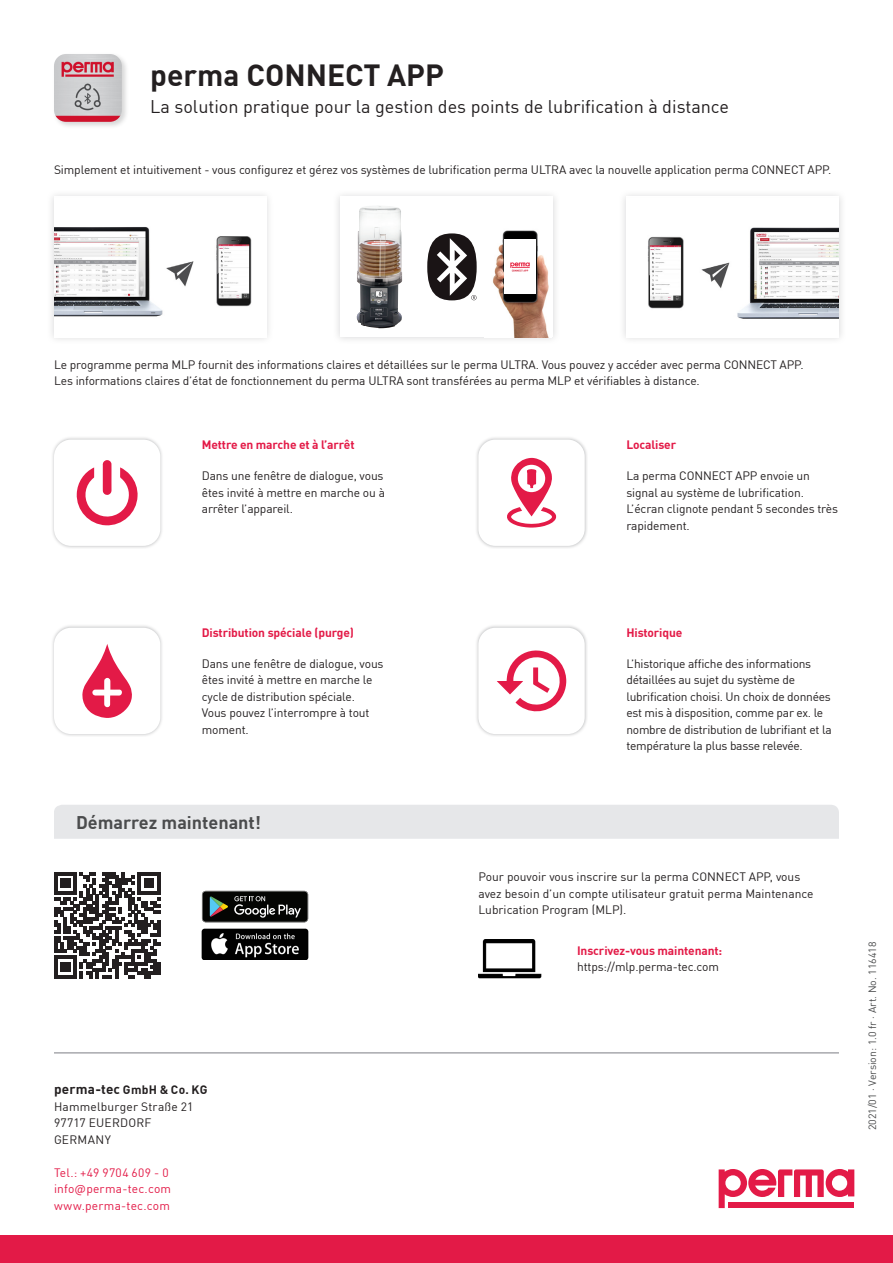
<style>
.page{position:relative;width:893px;height:1263px;background:#fff}
.page>*{position:absolute;margin:0;border:0;box-sizing:border-box;transform-origin:0 0}
.Headline_16pt_bold_8{font:700 30px "DIN Pro";color:#231f20}
._13pt_reg_85grau{font:18px "DIN Pro";color:#231f20}
._13pt_bold_85grau{font:700 18px "DIN Pro";color:#4b4c4d}
._9pt_reg_100_schwarz{font:12px/16.5px "DIN Pro";letter-spacing:-.01em;color:#231f20}
._9pt_reg_100_schwarz-2{font:700 12px/16.5px "DIN Pro";letter-spacing:-.01em;color:#e31a47}
.Fließtext{font:12px "DIN Pro";letter-spacing:.015em;color:#e31a47}
.Fließtext-2{font:12px "DIN Pro";letter-spacing:.015em;color:#231f20}
.Fließtext-3{font:700 12px "DIN Pro";letter-spacing:.02em;color:#231f20}
.t1{font:10.5px "DIN Pro";color:#4b4c4d}
.s1{font-size:13.5px}
.s2{font-weight:400;color:#231f20}
</style>
<div class="page">
<img style="left:648px;top:227px;width:191px;height:92px">
<div style="left:0;top:1235px;width:893px;height:28px;background:#e31a47"></div>
<div style="left:51px;top:436px;width:113px;height:113px;background:#808285;opacity:.5"></div>
<div style="left:54px;top:440px;width:106px;height:106px;background:#fff;border-radius:17px"></div>
<svg style="left:76px;top:460px;width:62px;height:66px"></svg>
<div style="left:51px;top:624px;width:113px;height:113px;background:#808285;opacity:.5"></div>
<div style="left:54px;top:628px;width:106px;height:106px;background:#fff;border-radius:17px"></div>
<div style="left:475px;top:436px;width:113px;height:113px;background:#808285;opacity:.5"></div>
<div style="left:478px;top:440px;width:107px;height:106px;background:#fff;border-radius:17px"></div>
<svg style="left:507px;top:458px;width:50px;height:70px"></svg>
<svg style="left:82px;top:644px;width:50px;height:74px"></svg>
<div style="left:475px;top:624px;width:113px;height:113px;background:#808285;opacity:.5"></div>
<div style="left:478px;top:628px;width:107px;height:106px;background:#fff;border-radius:17px"></div>
<svg style="left:497px;top:650px;width:69px;height:62px"></svg>
<div style="left:46px;top:189px;width:228px;height:156px;background:#808285;opacity:.3"></div>
<img style="left:54px;top:227px;width:198px;height:90px">
<div style="left:54px;top:805px;width:785px;height:34px;background:#e6e7e9"></div>
<hr style="left:54px;top:1052px;width:785px;height:1px;background:#a8a9ad">
<svg style="left:719px;top:1169px;width:135px;height:39px"></svg>
<img style="left:478px;top:939px;width:63px;height:39px">
<img style="left:202px;top:928px;width:106px;height:31px">
<svg style="left:202px;top:891px;width:106px;height:31px;background:#2a2d2a"></svg>
<div style="left:52px;top:52px;width:78px;height:78px;background:#4b4c4d;opacity:.22"></div>
<img style="left:54px;top:54px;width:68px;height:68px">
<div style="left:332px;top:189px;width:228px;height:156px;background:#f7f7f7"></div>
<div style="left:340px;top:197px;width:213px;height:140px;background:#fff"></div>
<img style="left:356px;top:206px;width:46px;height:122px">
<img style="left:492px;top:230px;width:57px;height:107px">
<svg style="left:427px;top:233px;width:50px;height:67px"></svg>
<img style="left:504px;top:240px;width:31px;height:54px">
<svg style="left:54px;top:872px;width:106px;height:106px"></svg>
<p class="Headline_16pt_bold_8" style="left:150px;top:52px;width:295px">perma CONNECT APP</p>
<p class="_13pt_reg_85grau" style="left:150px;top:93px;width:580px">La solution pratique pour la gestion des points de lubrification à distance</p>
<p class="_9pt_reg_100_schwarz" style="left:54px;top:161px;width:779px">Simplement et intuitivement - vous configurez et gérez vos systèmes de lubrification perma ULTRA avec la nouvelle application perma CONNECT APP.</p>
<p class="_9pt_reg_100_schwarz" style="left:54px;top:355px;width:751px">Le programme perma MLP fournit des informations claires et détaillées sur le perma ULTRA. Vous pouvez y accéder avec perma CONNECT APP.</p>
<p class="_9pt_reg_100_schwarz" style="left:54px;top:372px;width:647px">Les informations claires d’état de fonctionnement du perma ULTRA sont transférées au perma MLP et vérifiables à distance.</p>
<p class="_9pt_reg_100_schwarz-2" style="left:202px;top:435px;width:154px">Mettre en marche et à l’arrêt</p>
<p class="_9pt_reg_100_schwarz" style="left:202px;top:467px;width:185px;text-align:justify">Dans une fenêtre de dialogue, vous êtes invité à mettre en marche ou à arrêter l’appareil.</p>
<p class="_9pt_reg_100_schwarz-2" style="left:626px;top:435px;width:51px">Localiser</p>
<p class="_9pt_reg_100_schwarz" style="left:626px;top:467px;width:213px">La perma CONNECT APP envoie un signal au système de lubrification.<br>L’écran clignote pendant 5 secondes très rapidement.</p>
<p class="_9pt_reg_100_schwarz-2" style="left:202px;top:624px;width:154px">Distribution spéciale (purge)</p>
<p class="_9pt_reg_100_schwarz" style="left:202px;top:654px;width:183px">Dans une fenêtre de dialogue, vous êtes invité à mettre en marche le cycle de distribution spéciale.</p>
<p class="_9pt_reg_100_schwarz" style="left:202px;top:704px;width:169px">Vous pouvez l’interrompre à tout moment.</p>
<p class="_13pt_bold_85grau" style="left:76px;top:808px;width:187px">Démarrez maintenant!</p>
<p class="Fließtext-3" style="left:54px;top:1080px;width:155px"><span class="s1">perma-tec</span> GmbH &amp; Co. KG</p>
<p class="Fließtext-2" style="left:54px;top:1097px;width:141px">Hammelburger Straße 21</p>
<p class="Fließtext-2" style="left:54px;top:1114px;width:99px">97717 EUERDORF</p>
<p class="Fließtext-2" style="left:54px;top:1130px;width:59px">GERMANY</p>
<p class="Fließtext" style="left:54px;top:1163px;width:116px">Tel.: +49 9704 609 - 0</p>
<p class="Fließtext" style="left:54px;top:1180px;width:119px">info@perma-tec.com</p>
<p class="Fließtext" style="left:54px;top:1196px;width:117px">www.perma-tec.com</p>
<p class="_9pt_reg_100_schwarz-2" style="left:626px;top:624px;width:58px">Historique</p>
<p class="_9pt_reg_100_schwarz" style="left:626px;top:654px;width:207px">L’historique affiche des informations détaillées au sujet du système de lubrification choisi. Un choix de données est mis à disposition, comme par ex. le nombre de distribution de lubrifiant et la température la plus basse relevée.</p>
<p class="_9pt_reg_100_schwarz" style="left:478px;top:868px;width:337px">Pour pouvoir vous inscrire sur la perma CONNECT APP, vous avez besoin d’un compte utilisateur gratuit perma Maintenance<br>Lubrication Program (MLP).</p>
<p class="_9pt_reg_100_schwarz-2" style="left:577px;top:941px;width:147px">Inscrivez-vous maintenant: <span class="s2">https://mlp.perma-tec.com</span></p>
<p class="t1" style="left:864px;top:1130px;width:190px;rotate:-90deg">2021/01 · Version: 1.0 fr · Art. No. 116418</p>
</div>
